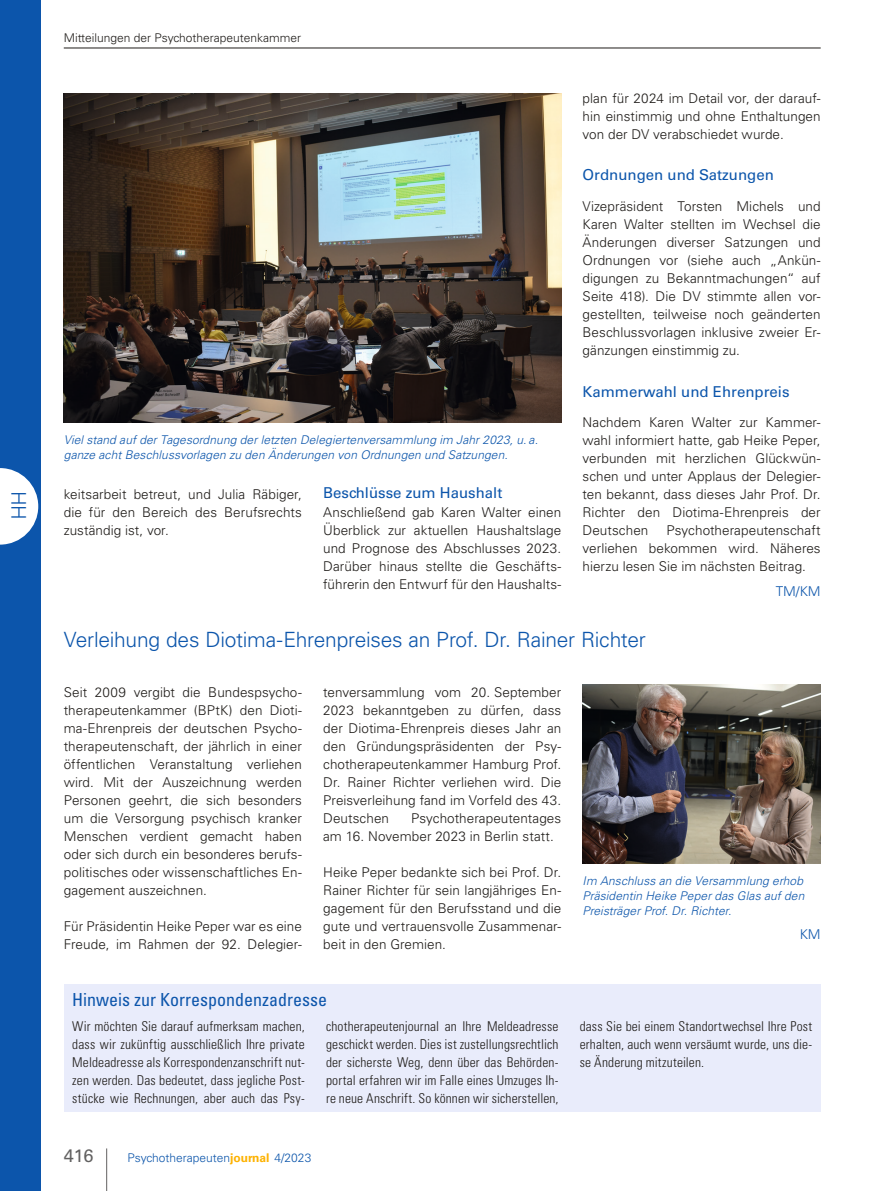
<style>
.page{position:relative;width:893px;height:1191px;background:#fff}
.page>*{position:absolute;margin:0;border:0;box-sizing:border-box;transform-origin:0 0}
.t1{font:300 21px "Univers LT Std";letter-spacing:-.01em;color:#0c55ab}
.t2{font:300 20.25px "Univers LT Std";color:#0c55ab}
.t3{font:condensed 18px "Univers LT Std";color:#0c55ab}
.t4{font:18px "Univers LT Std";color:#626161}
.t5{font:15px "Univers LT Std";color:#0c55ab}
.t6{font:300 13.5px/18px "Univers LT Std";letter-spacing:.005em;color:#1f1c19;text-align:justify}
.t7{font:300 condensed 13.5px/18px "Univers LT Std";letter-spacing:.01em;color:#1f1c19;text-align:justify}
.t8{font:300 13.5px "Univers LT Std";color:#0c55ab}
.t9{font:italic 300 12px/15px "Univers LT Std";letter-spacing:.01em;color:#0c55ab}
.t10{font:300 12px "Univers LT Std";color:#1f1c19}
.t11{font:300 12px "Univers LT Std";color:#0c55ab}
.s1{font-weight:700;color:#fdb200}
</style>
<div class="page">
<img style="left:64px;top:94px;width:497px;height:329px">
<img style="left:583px;top:684px;width:238px;height:179px">
<div style="left:64px;top:984px;width:757px;height:127px;background:#e9ecfb"></div>
<hr style="left:106px;top:1148px;width:1px;height:43px;background:#626161">
<div style="left:0;top:0;width:40px;height:1191px;background:#0c55ab"></div>
<hr style="left:64px;top:48px;width:757px;height:1px;background:#1f1c19">
<svg style="left:0;top:468px;width:38px;height:76px"></svg>
<h2 class="t2" style="left:31px;top:490px;width:31px;rotate:90deg">HH</h2>
<p class="t10" style="left:64px;top:31px;width:239px">Mitteilungen der Psychotherapeutenkammer</p>
<p class="t6" style="left:583px;top:89px;width:240px">plan für 2024 im Detail vor, der darauf&shy;hin einstimmig und ohne Enthaltungen von der DV verabschiedet wurde.</p>
<p class="t5" style="left:583px;top:166px;width:193px">Ordnungen und Satzungen</p>
<p class="t6" style="left:583px;top:197px;width:240px">Vizepräsident Torsten Michels und Karen Walter stellten im Wechsel die Änderungen diverser Satzungen und Ordnungen vor (siehe auch „Ankün&shy;digungen zu Bekanntmachungen“ auf Seite 418). Die DV stimmte allen vor&shy;gestellten, teilweise noch geänderten Beschlussvorlagen inklusive zweier Er&shy;gänzungen einstimmig zu.</p>
<p class="t5" style="left:583px;top:382px;width:209px">Kammerwahl und Ehrenpreis</p>
<p class="t6" style="left:583px;top:413px;width:240px">Nachdem Karen Walter zur Kammer&shy;wahl informiert hatte, gab Heike Peper, verbunden mit herzlichen Glückwün&shy;schen und unter Applaus der Delegier&shy;ten bekannt, dass dieses Jahr Prof. Dr.<br>Richter den Diotima-Ehrenpreis der Deutschen</p>
<p class="t9" style="left:64px;top:432px;width:476px">Viel stand auf der Tagesordnung der letzten Delegiertenversammlung im Jahr 2023, u. a. ganze acht Beschlussvorlagen zu den Änderungen von Ordnungen und Satzungen.</p>
<p class="t6" style="left:64px;top:485px;width:240px">keitsarbeit betreut, und Julia Räbiger, die für den Bereich des Berufsrechts zuständig ist, vor.</p>
<p class="t5" style="left:323px;top:484px;width:181px">Beschlüsse zum Haushalt</p>
<p class="t6" style="left:323px;top:503px;width:240px">Anschließend gab Karen Walter einen Überblick zur aktuellen Haushaltslage und Prognose des Abschlusses 2023.<br>Darüber hinaus stellte die Geschäfts&shy;führerin den Entwurf für den Haushalts-</p>
<p class="t6" style="left:583px;top:521px;width:240px;text-indent:84px">Psychotherapeutenschaft verliehen bekommen wird. Näheres hierzu lesen Sie im nächsten Beitrag.</p>
<p class="t8" style="left:776px;top:583px;width:46px">TM/KM</p>
<h1 class="t1" style="left:64px;top:627px;width:583px">Verleihung des Diotima-Ehrenpreises an Prof. Dr. Rainer Richter</h1>
<p class="t6" style="left:64px;top:683px;width:240px">Seit 2009 vergibt die Bundespsycho&shy;therapeutenkammer (BPtK) den Dioti&shy;ma-Ehrenpreis der deutschen Psycho&shy;therapeutenschaft, der jährlich in einer öffentlichen Veranstaltung verliehen wird. Mit der Auszeichnung werden Personen geehrt, die sich besonders um die Versorgung psychisch kranker Menschen verdient gemacht haben oder sich durch ein besonderes berufs&shy;politisches oder wissenschaftliches En&shy;gagement auszeichnen.</p>
<p class="t6" style="left:64px;top:917px;width:240px">Für Präsidentin Heike Peper war es eine<br>Freude, im Rahmen der 92. Delegier-</p>
<p class="t6" style="left:323px;top:683px;width:240px">tenversammlung vom 20. September 2023 bekanntgeben zu dürfen, dass der Diotima-Ehrenpreis dieses Jahr an den Gründungspräsidenten der Psy&shy;chotherapeutenkammer Hamburg Prof.<br>Dr. Rainer Richter verliehen wird. Die Preisverleihung fand im Vorfeld des 43.<br>Deutschen</p>
<p class="t6" style="left:323px;top:809px;width:240px;text-indent:88px">Psychotherapeutentages am 16. November 2023 in Berlin statt.</p>
<p class="t6" style="left:323px;top:863px;width:240px">Heike Peper bedankte sich bei Prof. Dr.<br>Rainer Richter für sein langjähriges En&shy;gagement für den Berufsstand und die gute und vertrauensvolle Zusammenar&shy;beit in den Gremien.</p>
<p class="t9" style="left:583px;top:873px;width:223px;text-align:justify">Im Anschluss an die Versammlung erhob Präsidentin Heike Peper das Glas auf den Preisträger Prof. Dr. Richter.</p>
<p class="t8" style="left:800px;top:926px;width:22px">KM</p>
<h3 class="t3" style="left:72px;top:988px;width:256px">Hinweis zur Korrespondenzadresse</h3>
<p class="t7" style="left:72px;top:1017px;width:234px">Wir möchten Sie darauf aufmerksam machen, dass wir zukünftig ausschließlich Ihre private Meldeadresse als Korrespondenzanschrift nut&shy;zen werden. Das bedeutet, dass jegliche Post&shy;stücke wie Rechnungen, aber auch das Psy-</p>
<p class="t7" style="left:326px;top:1017px;width:234px">chotherapeutenjournal an Ihre Meldeadresse geschickt werden. Dies ist zustellungsrechtlich der sicherste Weg, denn über das Behörden&shy;portal erfahren wir im Falle eines Umzuges Ih&shy;re neue Anschrift. So können wir sicherstellen,</p>
<p class="t7" style="left:580px;top:1017px;width:234px">dass Sie bei einem Standortwechsel Ihre Post erhalten, auch wenn versäumt wurde, uns die&shy;se Änderung mitzuteilen.</p>
<h3 class="t4" style="left:64px;top:1144px;width:31px">416</h3>
<p class="t11" style="left:128px;top:1150px;width:185px">Psychotherapeuten<span class="s1">journal</span> 4/2023</p>
</div>
